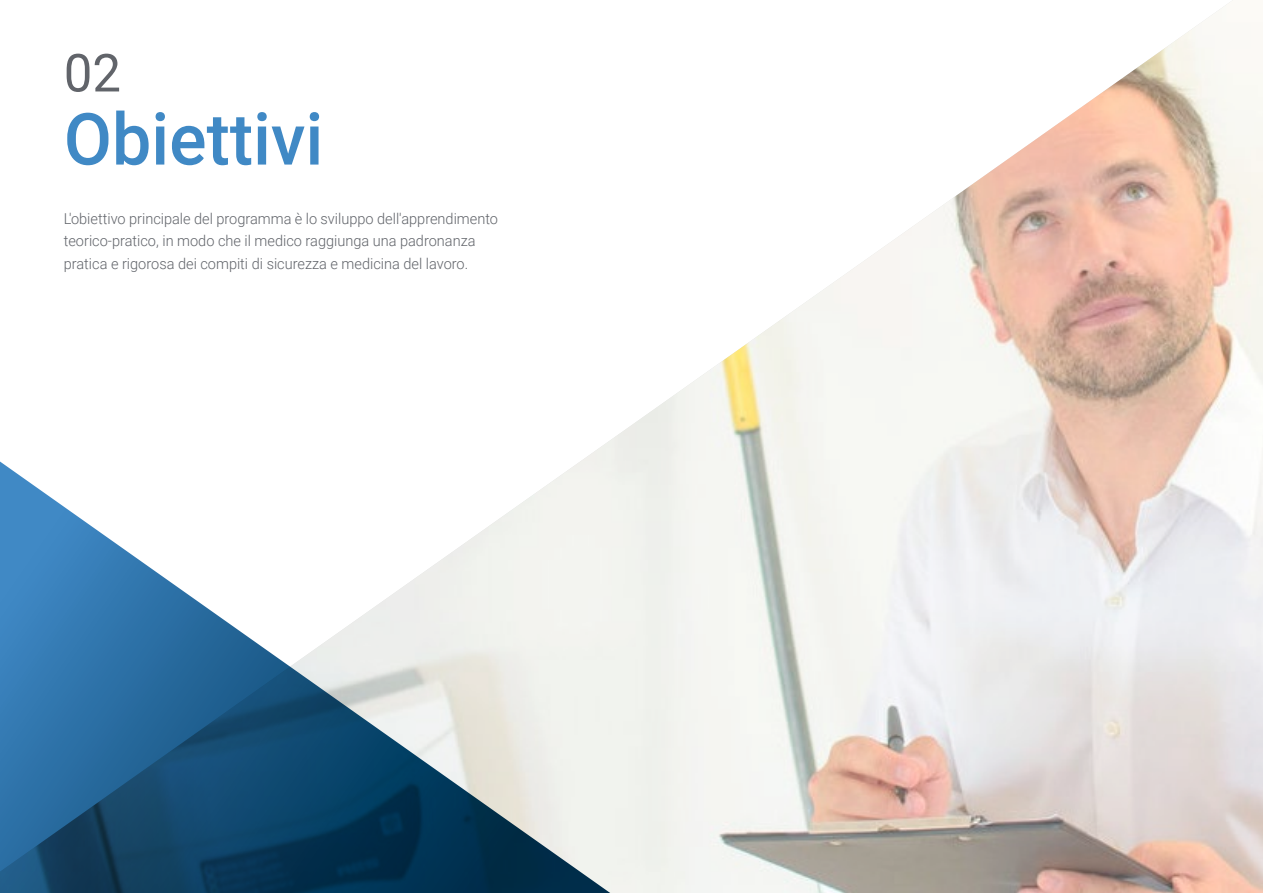
<style>
.page{position:relative;width:1263px;height:893px;background:#fff}
.page>*{position:absolute;margin:0;border:0;box-sizing:border-box;transform-origin:0 0}
.t1{font:500 72px "Roboto";color:#4089c5}
.t2{font:52.5px "Roboto";color:#61646a}
.t3{font:300 15px/22.5px "Roboto";color:#61646a}
</style>
<div class="page">
<img style="left:602px;top:0;width:661px;height:893px">
<svg style="left:0;top:446px;width:640px;height:447px"></svg>
<h2 class="t2" style="left:64px;top:36px;width:59px">02</h2>
<h1 class="t1" style="left:64px;top:89px;width:261px">Obiettivi</h1>
<p class="t3" style="left:64px;top:207px;width:436px">L'obiettivo principale del programma è lo sviluppo dell'apprendimento teorico-pratico, in modo che il medico raggiunga una padronanza pratica e rigorosa dei compiti di sicurezza e medicina del lavoro.</p>
</div>
